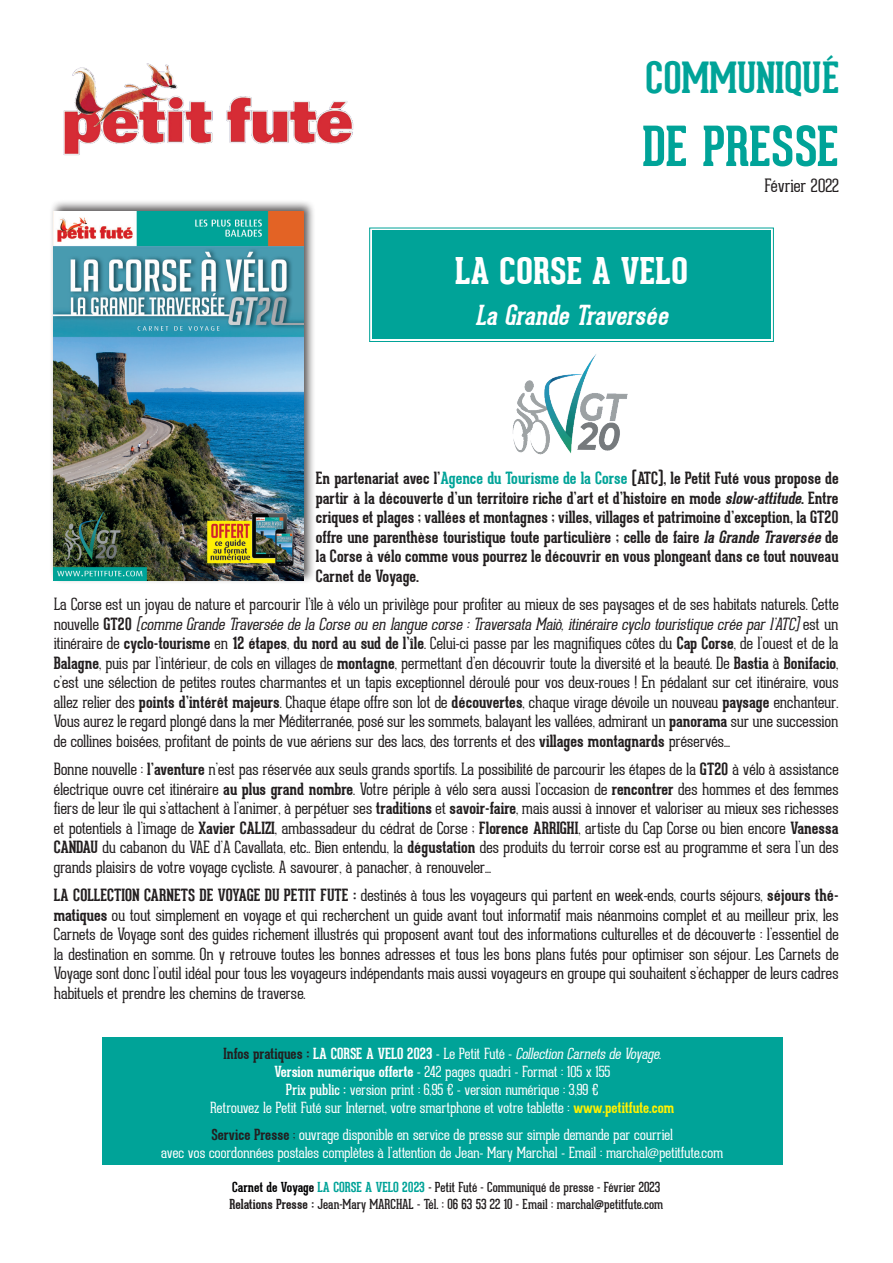
<style>
.page{position:relative;width:893px;height:1263px;background:#fff}
.page>*{position:absolute;margin:0;border:0;box-sizing:border-box;transform-origin:0 0}
.t1{font:700 54px "Geared Slab";color:#00a398}
.t2{font:700 42px "Geared Slab";color:#00a398}
.t3{font:800 36px "Geared Slab";letter-spacing:-.005em;color:#fff}
.t4{font:italic 700 27px "Geared Slab";color:#fff}
.t5{font:100 18px "Geared Slab";letter-spacing:-.005em;color:#231f20}
.t6{font:100 16.5px/19.5px "Geared Slab";letter-spacing:-.005em;color:#231f20;text-align:justify}
.t7{font:700 16.5px/19.5px "Geared Slab";color:#231f20;text-align:justify}
.t8{font:100 15px/18px "Geared Slab";letter-spacing:-.005em;color:#fff;text-align:center}
.t9{font:13.5px/16.5px "Geared Slab";color:#231f20}
.s1{color:#00a398}
.s2{font-style:italic}
.s3{font-weight:700}
.s4{font-weight:700;color:#231f20}
.s5{font-weight:400}
.s6{font-weight:700;color:#fff101}
.s7{color:#231f20}
.s8{font-weight:700;color:#000002}
.s9{font-weight:700;color:#00a398}
</style>
<div class="page">
<img style="left:63px;top:63px;width:291px;height:93px">
<div style="left:369px;top:227px;width:405px;height:115px;background:#00a398"></div>
<div style="left:372px;top:230px;width:399px;height:109px;border:3px solid #00a398"></div>
<div style="left:102px;top:1037px;width:680px;height:128px;background:#00a398"></div>
<div style="left:50px;top:199px;width:266px;height:386px;background:#231f20;opacity:.75"></div>
<img style="left:53px;top:212px;width:250px;height:369px">
<img style="left:512px;top:354px;width:116px;height:101px">
<h2 class="t2" style="left:646px;top:52px;width:195px">COMMUNIQUÉ</h2>
<h1 class="t1" style="left:642px;top:112px;width:198px">DE PRESSE</h1>
<h3 class="t3" style="left:455px;top:250px;width:235px">LA CORSE A VELO</h3>
<h3 class="t4" style="left:475px;top:298px;width:200px">LaGrandeTraversée</h3>
<p class="t5" style="left:764px;top:175px;width:76px">Février 2022</p>
<p class="t7" style="left:316px;top:468px;width:524px">En partenariat avec l’<span class="s1">Agence du Tourisme de la Corse</span> (ATC), le Petit Futé vous propose de partir à la découverte d’un territoire riche d’art et d’histoire en mode <span class="s2">slow-attitude</span>. Entre criques et plages ; vallées et montagnes ; villes, villages et patrimoine d’exception, la GT20 offre une parenthèse touristique toute particulière ; celle de faire <span class="s2">laGrandeTraversée</span>de la Corse à vélo comme vous pourrez le découvrir en vous plongeant dans ce tout nouveau Carnet de Voyage.</p>
<p class="t6" style="left:54px;top:595px;width:786px">La Corse est un joyau de nature et parcourir l’île à vélo un privilège pour profiter au mieux de ses paysages et de ses habitats naturels. Cette n o u v e l l e <span class="s3">G T 2 0</span> <span class="s2">(commeGrandeTraverséedelaCorseou en languecorse:TraversataMaiò,itinérairecyclotouristiquecréeparl’ATC)</span>e s t u n itinéraire de <span class="s3">cyclo-tourisme</span> en <span class="s3">12 étapes</span>, <span class="s3">du nord au sud de l’île</span>. Celui-ci passe par les magnifiques côtes du <span class="s3">Cap Corse</span>, de l’ouest et de la <span class="s3">Balagne</span>, puis par l’intérieur, de cols en villages de <span class="s3">montagne</span>, permettant d’en découvrir toute la diversité et la beauté. De <span class="s3">Bastia</span> à <span class="s3">Bonifacio</span>, c’est une sélection de petites routes charmantes et un tapis exceptionnel déroulé pour vos deux-roues ! En pédalant sur cet itinéraire, vous allez relier des <span class="s3">points d’intérêt majeurs</span>. Chaque étape offre son lot de <span class="s3">découvertes</span>, chaque virage dévoile un nouveau <span class="s3">paysage</span> enchanteur.<br>Vous aurez le regard plongé dans la mer Méditerranée, posé sur les sommets, balayant les vallées, admirant un <span class="s3">panorama</span> sur une succession de collines boisées, profitant de points de vue aériens sur des lacs, des torrents et des <span class="s3">villages montagnards</span> préservés...</p>
<p class="t6" style="left:54px;top:760px;width:786px">Bonne nouvelle : <span class="s3">l’aventure</span> n’est pas réservée aux seuls grands sportifs. La possibilité de parcourir les étapes de la <span class="s3">GT20</span> à vélo à assistance électrique ouvre cet itinéraire <span class="s3">au plus grand nombre</span>. Votre périple à vélo sera aussi l’occasion de <span class="s3">rencontrer</span> des hommes et des femmes fiers de leur île qui s’attachent à l’animer, à perpétuer ses <span class="s3">traditions</span> et <span class="s3">savoir-faire</span>, mais aussi à innover et valoriser au mieux ses richesses et potentiels à l’image de <span class="s3">Xavier CALIZI</span>, ambassadeur du cédrat de Corse ; <span class="s3">Florence ARRIGHI</span>, artiste du Cap Corse ou bien encore <span class="s3">Vanessa CANDAU</span> du cabanon du VAE d’A Cavallata, etc.. Bien entendu, la <span class="s3">dégustation</span> des produits du terroir corse est au programme et sera l’un des grands plaisirs de votre voyage cycliste. A savourer, à panacher, à renouveler...</p>
<p class="t6" style="left:54px;top:886px;width:786px"><span class="s3">LA COLLECTION CARNETS DE VOYAGE DU PETIT FUTE :</span> destinés à tous les voyageurs qui partent en week-ends, courts séjours, <span class="s3">séjours thé&shy;matiques</span> ou tout simplement en voyage et qui recherchent un guide avant tout informatif mais néanmoins complet et au meilleur prix, les Carnets de Voyage sont des guides richement illustrés qui proposent avant tout des informations culturelles et de découverte : l’essentiel de la destination en somme. On y retrouve toutes les bonnes adresses et tous les bons plans futés pour optimiser son séjour. Les Carnets de Voyage sont donc l’outil idéal pour tous les voyageurs indépendants mais aussi voyageurs en groupe qui souhaitent s’échapper de leurs cadres habituels et prendre les chemins de traverse.</p>
<p class="t8" style="left:210px;top:1045px;width:465px"><span class="s4">Infos pratiques :</span> <span class="s3">LA CORSE A VELO 2023</span> - Le Petit Futé - <span class="s2">Collection CarnetsdeVoyage.<br></span><span class="s3">Version numérique offerte</span> - 242 pages quadri - Format : 105 x 155<br><span class="s5">Prix public :</span> version print : 6,95 € - version numérique : 3,99 €<br>Retrouvez le Petit Futé sur Internet, votre smartphone et votre tablette : <span class="s6">www.petitfute.com</span></p>
<p class="t8" style="left:161px;top:1126px;width:564px"><span class="s4">Service Presse</span> <span class="s7">;</span> ouvrage disponible en service de presse sur simple demande par courriel<br>avec vos coordonnées postales complètes à l’attention de Jean- Mary Marchal - Email : marchal@petitfute.com</p>
<p class="t9" style="left:229px;top:1179px;width:435px"><span class="s8">Carnet de Voyage</span> <span class="s9">LA CORSE A VELO 2023</span> - Petit Futé - Communiqué de presse - Février 2023<br><span class="s3">Relations Presse :</span> Jean-Mary MARCHAL - Tél. : 06 63 53 22 10 - Email : marchal@petitfute.com</p>
</div>
